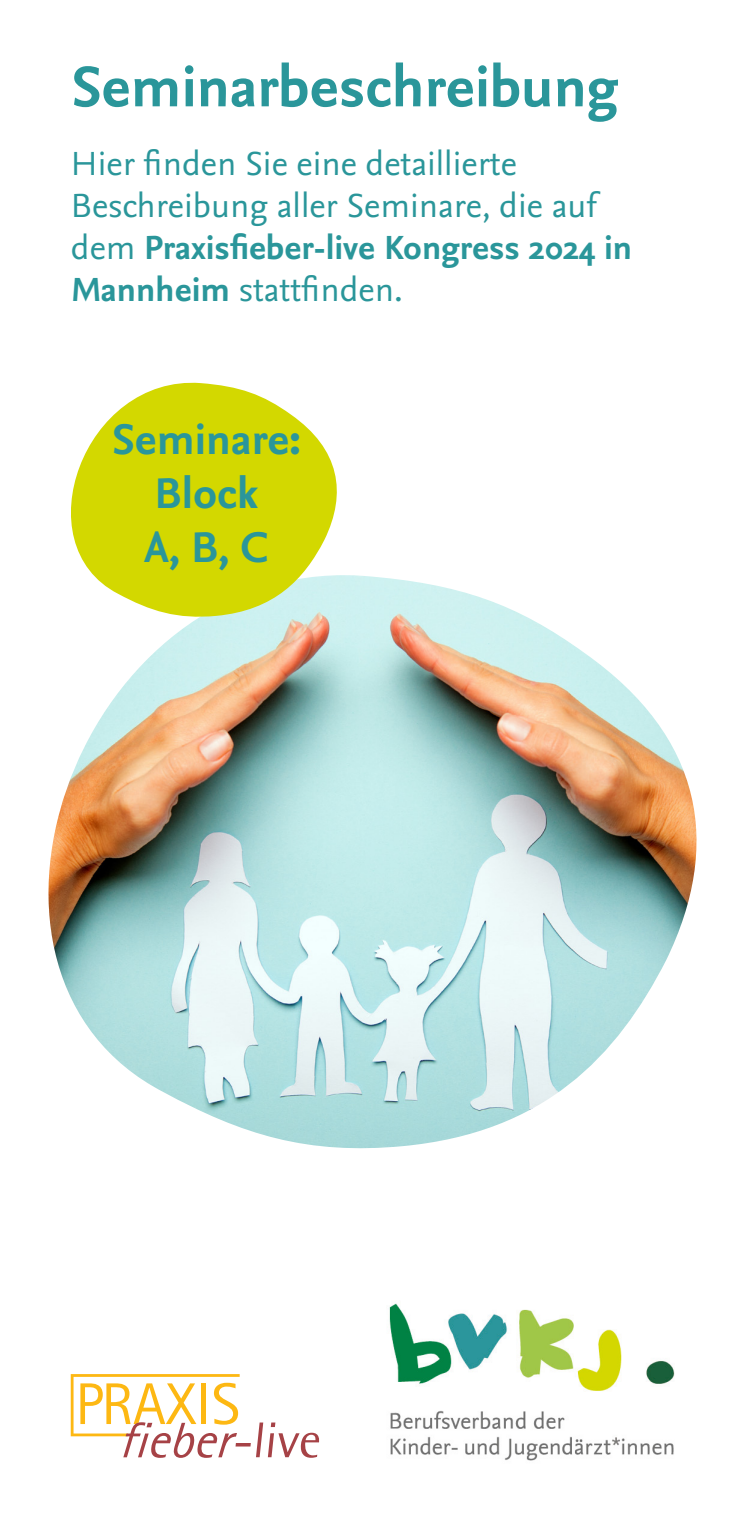
<style>
.page{position:relative;width:745px;height:1531px;background:#fff}
.page>*{position:absolute;margin:0;border:0;box-sizing:border-box;transform-origin:0 0}
.t1{font:700 60px "Nexus Sans OT";color:#2a969a}
.t2{font:700 45px/54px "Nexus Sans OT";color:#2a969a;text-align:center}
.t3{font:35px/42px "Nexus Sans OT";color:#2a969a}
.s1{font-weight:700}
</style>
<div class="page">
<img style="left:48px;top:575px;width:649px;height:574px">
<svg style="left:48px;top:382px;width:299px;height:237px;fill:#d3d800"></svg>
<img style="left:319px;top:1303px;width:356px;height:158px">
<svg style="left:71px;top:1374px;width:168px;height:84px"></svg>
<hr style="left:235px;top:1443px;width:16px;height:3px;background:#a64246">
<svg style="left:256px;top:1422px;width:63px;height:36px"></svg>
<h1 class="t1" style="left:71px;top:52px;width:548px">Seminarbeschreibung</h1>
<p class="t3" style="left:71px;top:144px;width:562px">Hier finden Sie eine detaillierte Beschreibung aller Seminare, die auf dem <span class="s1">Praxisfieber-live Kongress 2024 in Mannheim</span> stattfinden.</p>
<p class="t2" style="left:112px;top:415px;width:190px">Seminare:<br>Block<br>A, B, C</p>
</div>
